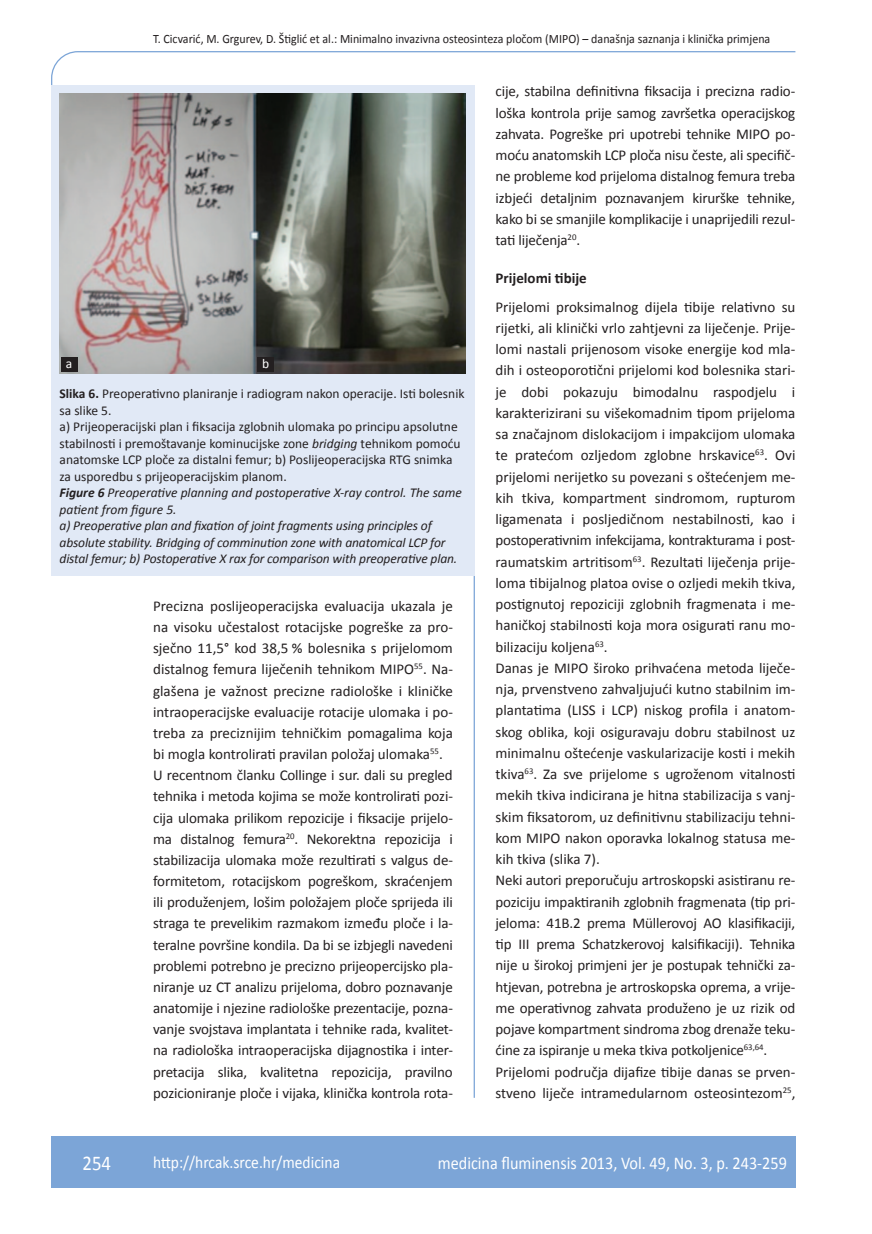
<style>
.page{position:relative;width:872px;height:1234px;background:#fff}
.page>*{position:absolute;margin:0;border:0;box-sizing:border-box;transform-origin:0 0}
.t1{font:21px "Calibri";color:#fff;scale:.9 1}
.t2{font:18px "Calibri";color:#fff;scale:.9 1}
.t3{font:17.25px "Calibri";color:#fff;scale:.9 1}
.t4{font:15px/21.3px "Calibri";letter-spacing:-.01em;color:#231f20}
.t5{font:700 15px "Calibri";color:#231f20}
.t6{font:13.5px/16.5px "Calibri";color:#231f20}
.t7{font:13.5px "Calibri";color:#fff}
.t8{font:12.75px "Calibri";color:#231f20;scale:.94 1}
.s1{font-weight:700}
.s2{font-style:italic}
.s3{font-weight:700;font-style:italic}
</style>
<div class="page">
<svg style="left:51px;top:51px;width:745px;height:275px"></svg>
<hr style="left:473px;top:575px;width:2px;height:522px;background:#7ca5d7">
<div style="left:51px;top:1135px;width:744px;height:51px;background:#7ca5d7"></div>
<div style="left:51px;top:85px;width:423px;height:490px;background:#e1e9f6"></div>
<img style="left:60px;top:94px;width:406px;height:279px">
<div style="left:61px;top:357px;width:16px;height:14px;background:#231f20"></div>
<div style="left:257px;top:357px;width:17px;height:14px;background:#231f20"></div>
<p class="t8" style="left:153px;top:30px;width:658px">T. Cicvarić, M. Grgurev, D. Štiglić et al.: Minimalno invazivna osteosinteza pločom (MIPO) – današnja saznanja i klinička primjena</p>
<p class="t7" style="left:66px;top:355px;width:8px">a</p>
<p class="t7" style="left:262px;top:355px;width:9px">b</p>
<p class="t6" style="left:60px;top:384px;width:406px"><span class="s1">Slika 6.</span> Preoperativno planiranje i radiogram nakon operacije. Isti bolesnik sa slike 5.<br>a) Prijeoperacijski plan i fiksacija zglobnih ulomaka po principu apsolutne stabilnosti i premoštavanje kominucijske zone <span class="s2">bridging</span> tehnikom pomoću anatomske LCP ploče za distalni femur; b) Poslijeoperacijska RTG snimka za usporedbu s prijeoperacijskim planom.<br><span class="s3">Figure 6</span> <span class="s2">Preoperative planning and postoperative X-ray control. The same patient from figure 5.<br>a) Preoperative plan and fixation of joint fragments using principles of absolute stability. Bridging of comminution zone with anatomical LCP for distal femur; b) Postoperative X rax for comparison with preoperative plan.</span></p>
<p class="t4" style="left:153px;top:594px;width:301px">Precizna poslijeoperacijska evaluacija ukazala je na visoku učestalost rotacijske pogreške za pro&shy;sječno 11,5° kod 38,5 % bolesnika s prijelomom distalnog femura liječenih tehnikom MIPO<sup>55</sup>. Na&shy;glašena je važnost precizne radiološke i kliničke intraoperacijske evaluacije rotacije ulomaka i po&shy;treba za preciznijim tehničkim pomagalima koja bi mogla kontrolirati pravilan položaj ulomaka<sup>55</sup>.<br>U recentnom članku Collinge i sur. dali su pregled tehnika i metoda kojima se može kontrolirati pozi&shy;cija ulomaka prilikom repozicije i fiksacije prijelo&shy;ma distalnog femura<sup>20</sup>. Nekorektna repozicija i stabilizacija ulomaka može rezultirati s valgus de&shy;formitetom, rotacijskom pogreškom, skraćenjem ili produženjem, lošim položajem ploče sprijeda ili straga te prevelikim razmakom između ploče i la&shy;teralne površine kondila. Da bi se izbjegli navedeni problemi potrebno je precizno prijeopercijsko pla&shy;niranje uz CT analizu prijeloma, dobro poznavanje anatomije i njezine radiološke prezentacije, pozna&shy;vanje svojstava implantata i tehnike rada, kvalitet&shy;na radiološka intraoperacijska dijagnostika i inter&shy;pretacija slika, kvalitetna repozicija, pravilno pozicioniranje ploče i vijaka, klinička kontrola rota-</p>
<p class="t4" style="left:495px;top:80px;width:301px;text-align:justify">cije, stabilna definitivna fiksacija i precizna radio&shy;loška kontrola prije samog završetka operacijskog zahvata. Pogreške pri upotrebi tehnike MIPO po&shy;moću anatomskih LCP ploča nisu česte, ali specifič&shy;ne probleme kod prijeloma distalnog femura treba izbjeći detaljnim poznavanjem kirurške tehnike, kako bi se smanjile komplikacije i unaprijedili rezul&shy;tati liječenja<sup>20</sup>.</p>
<p class="t5" style="left:495px;top:269px;width:93px">Prijelomi tibije</p>
<p class="t4" style="left:495px;top:295px;width:301px">Prijelomi proksimalnog dijela tibije relativno su rijetki, ali klinički vrlo zahtjevni za liječenje. Prije&shy;lomi nastali prijenosom visoke energije kod mla&shy;dih i osteoporotični prijelomi kod bolesnika stari&shy;je dobi pokazuju bimodalnu raspodjelu i karakterizirani su višekomadnim tipom prijeloma sa značajnom dislokacijom i impakcijom ulomaka te pratećom ozljedom zglobne hrskavice<sup>63</sup>. Ovi prijelomi nerijetko su povezani s oštećenjem me&shy;kih tkiva, kompartment sindromom, rupturom ligamenata i posljedičnom nestabilnosti, kao i postoperativnim infekcijama, kontrakturama i post&shy;raumatskim artritisom<sup>63</sup>. Rezultati liječenja prije&shy;loma tibijalnog platoa ovise o ozljedi mekih tkiva, postignutoj repoziciji zglobnih fragmenata i me&shy;haničkoj stabilnosti koja mora osigurati ranu mo&shy;bilizaciju koljena<sup>63</sup>.<br>Danas je MIPO široko prihvaćena metoda liječe&shy;nja, prvenstveno zahvaljujući kutno stabilnim im&shy;plantatima (LISS i LCP) niskog profila i anatom&shy;skog oblika, koji osiguravaju dobru stabilnost uz minimalnu oštećenje vaskularizacije kosti i mekih tkiva<sup>63</sup>. Za sve prijelome s ugroženom vitalnosti mekih tkiva indicirana je hitna stabilizacija s vanj&shy;skim fiksatorom, uz definitivnu stabilizaciju tehni&shy;kom MIPO nakon oporavka lokalnog statusa me&shy;kih tkiva (slika 7).<br>Neki autori preporučuju artroskopski asistiranu re&shy;poziciju impaktiranih zglobnih fragmenata (tip pri&shy;jeloma: 41B.2 prema Müllerovoj AO klasifikaciji, tip III prema Schatzkerovoj kalsifikaciji). Tehnika nije u širokoj primjeni jer je postupak tehnički za&shy;htjevan, potrebna je artroskopska oprema, a vrije&shy;me operativnog zahvata produženo je uz rizik od pojave kompartment sindroma zbog drenaže teku&shy;ćine za ispiranje u meka tkiva potkoljenice<sup>63,64</sup>.<br>Prijelomi područja dijafize tibije danas se prven&shy;stveno liječe intramedularnom osteosintezom<sup>25</sup>,</p>
<h1 class="t1" style="left:82px;top:1149px;width:33px">254</h1>
<p class="t3" style="left:153px;top:1150px;width:209px">http://hrcak.srce.hr/medicina</p>
<p class="t2" style="left:438px;top:1151px;width:389px">medicina fluminensis 2013, Vol. 49, No. 3, p. 243-259</p>
</div>
